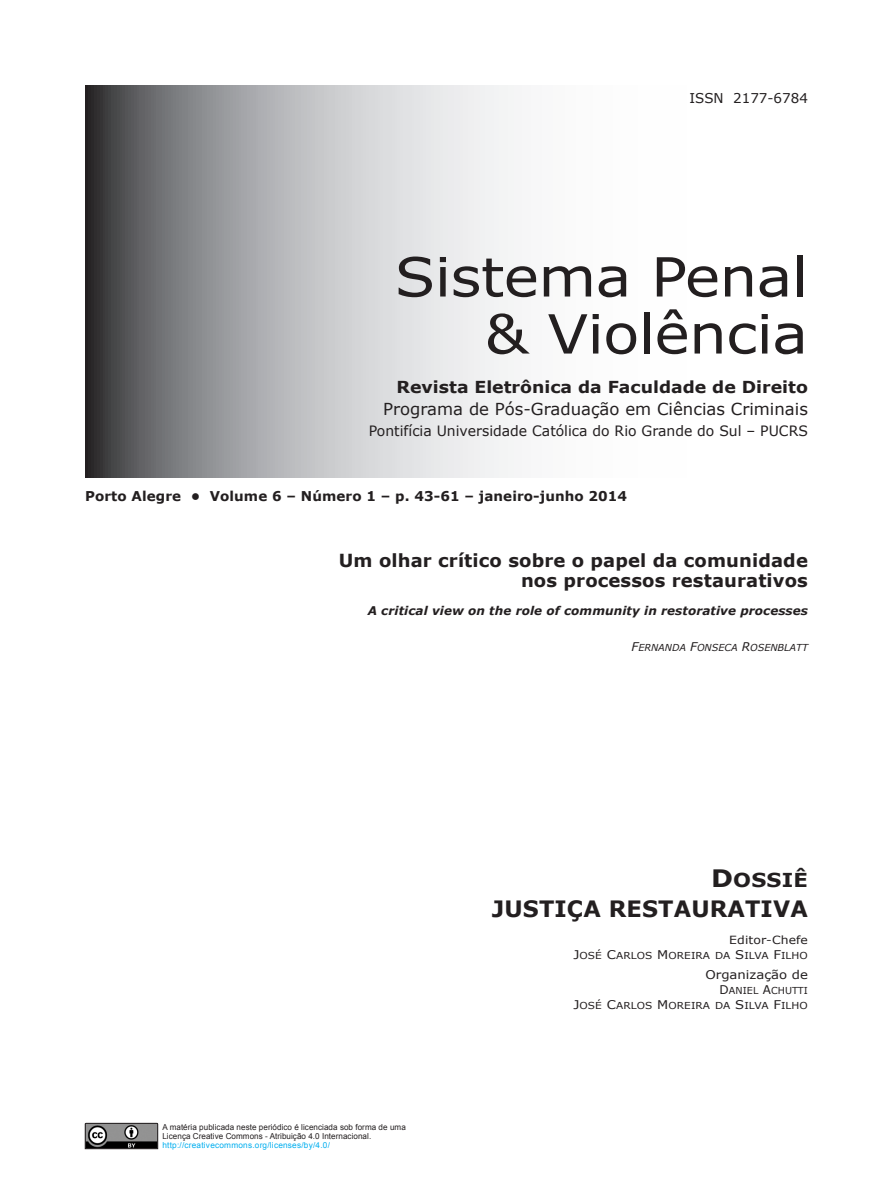
<style>
.page{position:relative;width:893px;height:1191px;background:#fff}
.page>*{position:absolute;margin:0;border:0;box-sizing:border-box;transform-origin:0 0}
.t1{font:54px/57px "Verdana";letter-spacing:-.01em;color:#231f20;text-align:right;scale:1.1 1}
.t2{font:700 22.5px "Verdana";letter-spacing:.005em;color:#231f20}
.t3{font:19.2px "Verdana Bold SC800";letter-spacing:.01em;color:#231f20;scale:1.1 1}
.Tit_cap{font:700 18px/20.2px "Verdana";letter-spacing:.005em;color:#231f20;text-align:right}
.t4{font:16.5px/22.5px "Verdana";color:#231f20;text-align:right}
.t5{font:14.25px "Verdana";color:#231f20}
.t6{font:700 13.5px "Verdana";letter-spacing:.005em;color:#231f20}
.t7{font:13.5px "Verdana";color:#231f20}
.Tit_vers_cap{font:italic 700 12px "Verdana";letter-spacing:.005em;color:#231f20}
.t8{font:12px "Verdana";color:#231f20;scale:1.1 1}
.t9{font:11.25px "Verdana";letter-spacing:.005em;color:#231f20;scale:1.1 1}
.t10{font:9.6px/15px "Verdana SC800";letter-spacing:.01em;color:#231f20;text-align:right}
.t11{font:9.6px "Verdana SC800";letter-spacing:.01em;color:#231f20;scale:1.1 1}
.Aut_cap{font:9.6px "Verdana Italic SC800";color:#231f20}
.Lic{font:8.25px/9px "Arial";letter-spacing:.005em;color:#231f20}
.Lic_az{font:8.25px "Arial";letter-spacing:.025em;color:#00aeef}
.s1{font-weight:700}
.s2{font-size:12px}
.s3{font-size:24px}
</style>
<div class="page">
<svg style="left:85px;top:85px;width:429px;height:393px;background:#aeafb1"></svg>
<svg style="left:85px;top:1123px;width:73px;height:26px;background:#696969"></svg>
<p class="t7" style="left:689px;top:89px;width:120px">ISSN 2177-6784</p>
<p class="t1" style="left:395px;top:246px;width:377px">Sistema Penal &amp; Violência</p>
<p class="t4" style="left:383px;top:375px;width:426px"><span class="s1">Revista Eletrônica da Faculdade de Direito<br></span>Programa de Pós-Graduação em Ciências Criminais</p>
<p class="t5" style="left:369px;top:422px;width:441px">Pontifícia Universidade Católica do Rio Grande do Sul – PUCRS</p>
<p class="t6" style="left:85px;top:487px;width:544px">Porto Alegre • Volume 6 – Número 1 – p. 43-61 – janeiro-junho 2014</p>
<p class="Tit_cap" style="left:339px;top:549px;width:471px">Um olhar crítico sobre o papel da comunidade nos processos restaurativos</p>
<p class="Tit_vers_cap" style="left:368px;top:603px;width:442px">A critical view on the role of community in restorative processes</p>
<p class="Aut_cap" style="left:631px;top:641px;width:178px"><span class="s2">F</span>ERNANDA <span class="s2">F</span>ONSECA <span class="s2">R</span>OSENBLATT</p>
<p class="Lic" style="left:162px;top:1122px;width:245px">A matéria publicada neste periódico é licenciada sob forma de uma<br>Licença Creative Commons - Atribuição 4.0 Internacional.</p>
<p class="Lic_az" style="left:162px;top:1139px;width:169px">http://creativecommons.org/licenses/by/4.0/</p>
<p class="t3" style="left:711px;top:867px;width:89px"><span class="s3">D</span>OSSIÊ</p>
<p class="t2" style="left:492px;top:894px;width:318px">JUSTIÇA RESTAURATIVA</p>
<p class="t9" style="left:729px;top:933px;width:73px">Editor-Chefe</p>
<p class="t11" style="left:573px;top:949px;width:215px"><span class="s2">J</span>OSÉ <span class="s2">C</span>ARLOS <span class="s2">M</span>OREIRA DA <span class="s2">S</span>ILVA <span class="s2">F</span>ILHO</p>
<p class="t8" style="left:705px;top:967px;width:95px">Organização de</p>
<p class="t10" style="left:573px;top:983px;width:236px"><span class="s2">D</span>ANIEL <span class="s2">A</span>CHUTTI<br><span class="s2">J</span>OSÉ <span class="s2">C</span>ARLOS <span class="s2">M</span>OREIRA DA <span class="s2">S</span>ILVA <span class="s2">F</span>ILHO</p>
</div>
